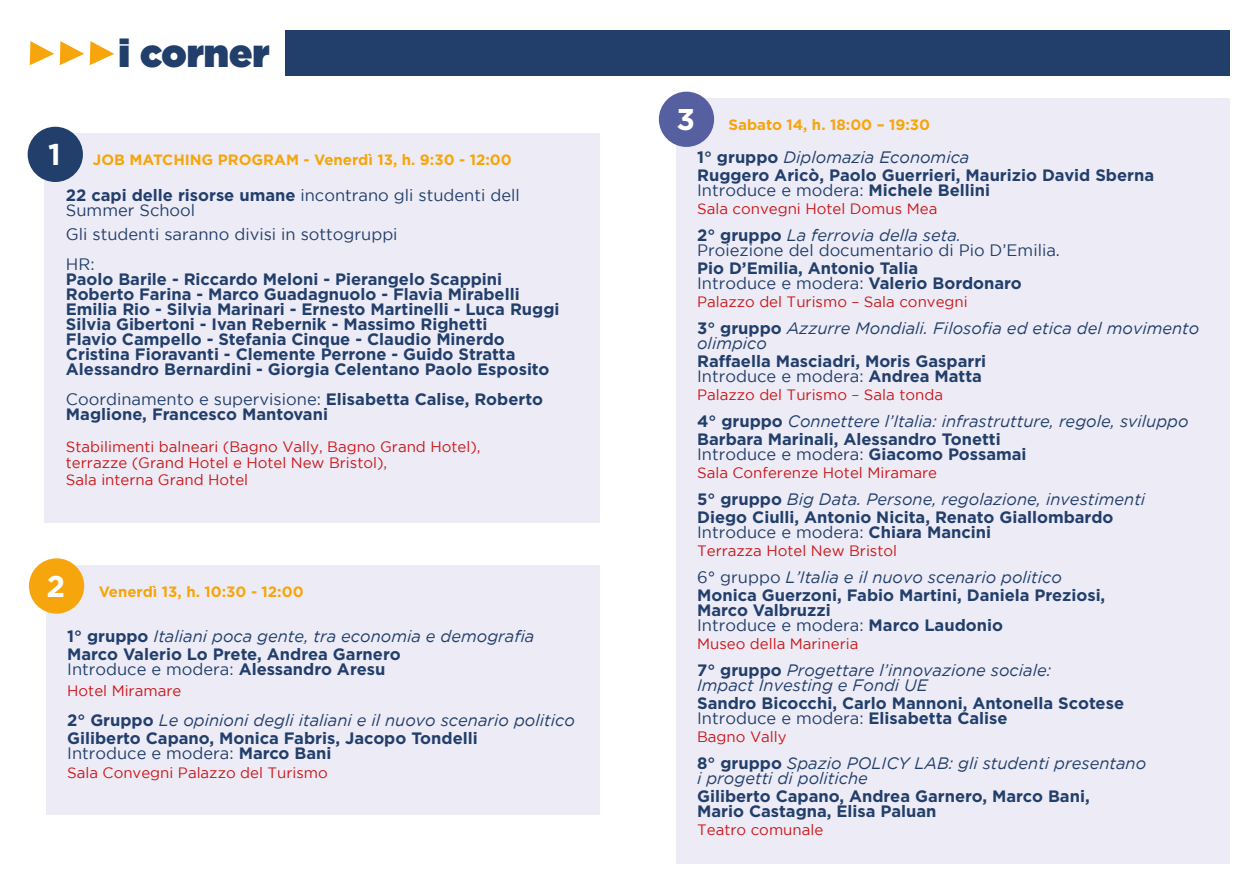
<style>
.page{position:relative;width:1259px;height:893px;background:#fff}
.page>*{position:absolute;margin:0;border:0;box-sizing:border-box;transform-origin:0 0}
.t1{font:900 39px "Gotham";color:#223f6c}
.t2{font:700 30px "Gotham";color:#fff}
.t3{font:700 16.5px/15px "Gotham";color:#223f6c}
.t4{font:16.5px/15px "Gotham";color:#223f6c}
.t5{font:italic 16.5px/15px "Gotham";color:#223f6c}
.t6{font:15px/16.5px "Gotham";color:#cd171a}
.t7{font:700 15px "Gotham";color:#f7a50c}
.s1{font-weight:700}
.s2{font-weight:400}
.s3{font-weight:400;font-style:italic}
.s4{font-style:italic}
.s5{font-weight:700;font-style:normal}
</style>
<div class="page">
<div style="left:285px;top:31px;width:944px;height:45px;background:#223f6c"></div>
<svg style="left:90px;top:41px;width:24px;height:24px"></svg>
<svg style="left:60px;top:41px;width:24px;height:24px"></svg>
<svg style="left:30px;top:41px;width:24px;height:24px"></svg>
<div style="left:45px;top:133px;width:555px;height:390px;background:#edecf6"></div>
<div style="left:46px;top:565px;width:554px;height:249px;background:#edecf6"></div>
<div style="left:28px;top:127px;width:55px;height:55px;background:#223f6c;border-radius:50%"></div>
<div style="left:29px;top:558px;width:55px;height:56px;background:#f7a50c;border-radius:50%"></div>
<div style="left:676px;top:98px;width:553px;height:765px;background:#edecf6"></div>
<div style="left:659px;top:92px;width:55px;height:55px;background:#565fa0;border-radius:50%"></div>
<h1 class="t1" style="left:118px;top:31px;width:152px">i corner</h1>
<h2 class="t2" style="left:48px;top:137px;width:14px">1</h2>
<p class="t7" style="left:93px;top:151px;width:420px">JOB MATCHING PROGRAM - Venerdì 13, h. 9:30 - 12:00</p>
<p class="t4" style="left:66px;top:188px;width:455px"><span class="s1">22 capi delle risorse umane</span> incontrano gli studenti dell<br>Summer School</p>
<p class="t4" style="left:66px;top:219px;width:333px;line-height:30px">Gli studenti saranno divisi in sottogruppi<br>HR:</p>
<p class="t3" style="left:66px;top:272px;width:495px">Paolo Barile - Riccardo Meloni - Pierangelo Scappini Roberto Farina - Marco Guadagnuolo - Flavia Mirabelli Emilia Rio - Silvia Marinari - Ernesto Martinelli - Luca Ruggi Silvia Gibertoni - Ivan Rebernik - Massimo Righetti<br>Flavio Campello - Stefania Cinque - Claudio Minerdo Cristina Fioravanti - Clemente Perrone - Guido Stratta Alessandro Bernardini - Giorgia Celentano Paolo Esposito</p>
<p class="t3" style="left:66px;top:392px;width:478px"><span class="s2">Coordinamento e supervisione:</span> Elisabetta Calise, Roberto<br>Maglione, Francesco Mantovani</p>
<p class="t6" style="left:66px;top:438px;width:416px">Stabilimenti balneari (Bagno Vally, Bagno Grand Hotel), terrazze (Grand Hotel e Hotel New Bristol),<br>Sala interna Grand Hotel</p>
<h2 class="t2" style="left:47px;top:569px;width:20px">2</h2>
<p class="t7" style="left:99px;top:583px;width:206px">Venerdì 13, h. 10:30 - 12:00</p>
<p class="t3" style="left:67px;top:627px;width:469px;line-height:18px">1° gruppo <span class="s3">Italiani poca gente, tra economia e demografia<br></span>Marco Valerio Lo Prete, Andrea Garnero</p>
<p class="t4" style="left:67px;top:661px;width:320px">Introduce e modera: <span class="s1">Alessandro Aresu</span></p>
<p class="t6" style="left:67px;top:682px;width:116px">Hotel Miramare</p>
<p class="t3" style="left:67px;top:711px;width:509px;line-height:18px">2° Gruppo <span class="s3">Le opinioni degli italiani e il nuovo scenario politico<br></span>Giliberto Capano, Monica Fabris, Jacopo Tondelli</p>
<p class="t4" style="left:67px;top:745px;width:266px">Introduce e modera: <span class="s1">Marco Bani</span></p>
<p class="t6" style="left:67px;top:765px;width:262px">Sala Convegni Palazzo del Turismo</p>
<h2 class="t2" style="left:676px;top:102px;width:20px">3</h2>
<p class="t7" style="left:728px;top:116px;width:203px">Sabato 14, h. 18:00 – 19:30</p>
<p class="t3" style="left:697px;top:148px;width:458px;line-height:18px">1° gruppo <span class="s3">Diplomazia Economica<br></span>Ruggero Aricò, Paolo Guerrieri, Maurizio David Sberna</p>
<p class="t4" style="left:697px;top:183px;width:294px">Introduce e modera: <span class="s1">Michele Bellini</span></p>
<p class="t6" style="left:697px;top:200px;width:242px">Sala convegni Hotel Domus Mea</p>
<p class="t4" style="left:697px;top:228px;width:364px"><span class="s1">2° gruppo</span> <span class="s4">La ferrovia della seta.<br></span>Proiezione del documentario di Pio D’Emilia.</p>
<p class="t3" style="left:697px;top:260px;width:326px">Pio D’Emilia, Antonio Talia<br><span class="s2">Introduce e modera:</span> Valerio Bordonaro</p>
<p class="t6" style="left:697px;top:293px;width:272px">Palazzo del Turismo – Sala convegni</p>
<p class="t5" style="left:697px;top:321px;width:504px"><span class="s5">3° gruppo</span> Azzurre Mondiali. Filosofia ed etica del movimento olimpico</p>
<p class="t3" style="left:697px;top:353px;width:291px">Raffaella Masciadri, Moris Gasparri<br><span class="s2">Introduce e modera:</span> Andrea Matta</p>
<p class="t6" style="left:697px;top:386px;width:247px">Palazzo del Turismo – Sala tonda</p>
<p class="t5" style="left:697px;top:412px;width:493px;line-height:18px"><span class="s5">4° gruppo</span> Connettere l’Italia: infrastrutture, regole, sviluppo<br><span class="s5">Barbara Marinali, Alessandro Tonetti</span></p>
<p class="t4" style="left:697px;top:447px;width:331px">Introduce e modera: <span class="s1">Giacomo Possamai</span></p>
<p class="t6" style="left:697px;top:464px;width:241px">Sala Conferenze Hotel Miramare</p>
<p class="t3" style="left:697px;top:490px;width:450px;line-height:18px">5° gruppo <span class="s3">Big Data. Persone, regolazione, investimenti<br></span>Diego Ciulli, Antonio Nicita, Renato Giallombardo</p>
<p class="t4" style="left:697px;top:525px;width:295px">Introduce e modera: <span class="s1">Chiara Mancini</span></p>
<p class="t6" style="left:697px;top:542px;width:201px">Terrazza Hotel New Bristol</p>
<p class="t3" style="left:697px;top:568px;width:410px;line-height:18px"><span class="s2">6° gruppo</span> <span class="s3">L’Italia e il nuovo scenario politico<br></span>Monica Guerzoni, Fabio Martini, Daniela Preziosi,</p>
<p class="t3" style="left:697px;top:602px;width:307px">Marco Valbruzzi<br><span class="s2">Introduce e modera:</span> Marco Laudonio</p>
<p class="t6" style="left:697px;top:635px;width:163px">Museo della Marineria</p>
<p class="t5" style="left:697px;top:663px;width:355px"><span class="s5">7° gruppo</span> Progettare l’innovazione sociale:<br>Impact Investing e Fondi UE</p>
<p class="t3" style="left:697px;top:695px;width:428px">Sandro Bicocchi, Carlo Mannoni, Antonella Scotese<br><span class="s2">Introduce e modera:</span> Elisabetta Calise</p>
<p class="t6" style="left:697px;top:728px;width:91px">Bagno Vally</p>
<p class="t5" style="left:697px;top:756px;width:451px"><span class="s5">8° gruppo</span> Spazio POLICY LAB: gli studenti presentano i progetti di politiche</p>
<p class="t3" style="left:697px;top:788px;width:394px">Giliberto Capano, Andrea Garnero, Marco Bani,<br>Mario Castagna, Elisa Paluan</p>
<p class="t6" style="left:697px;top:821px;width:128px">Teatro comunale</p>
</div>
